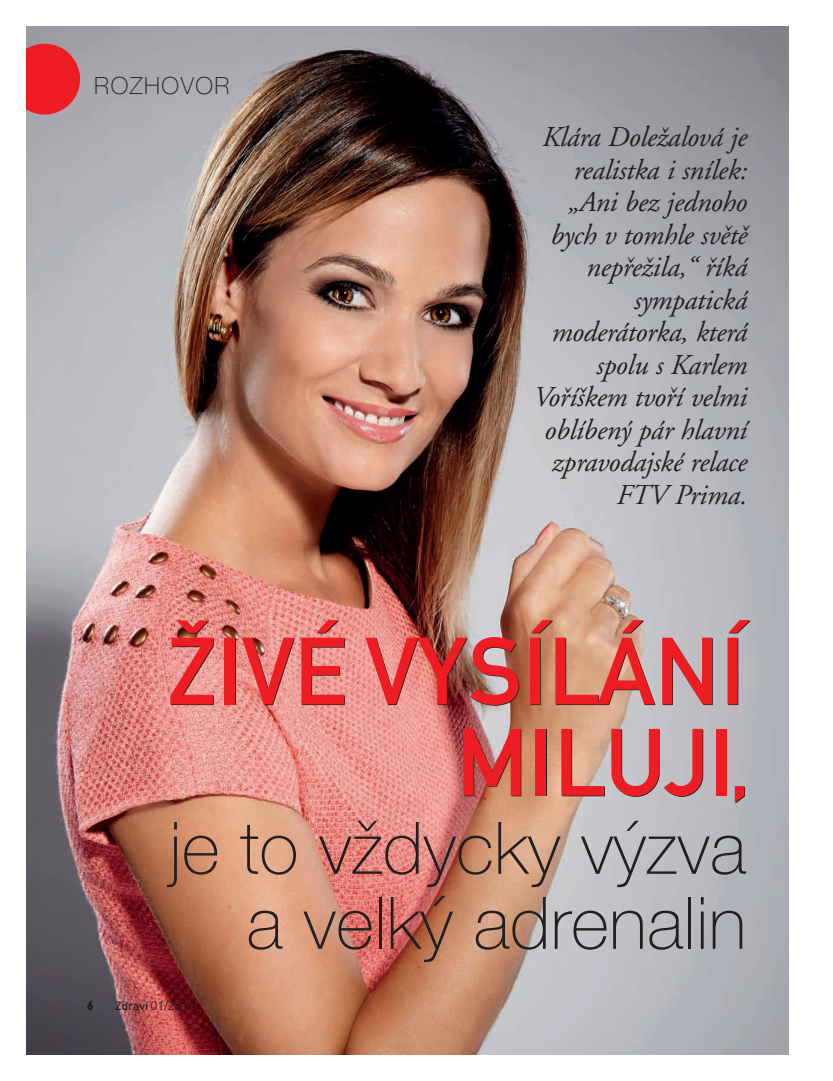
<style>
.page{position:relative;width:833px;height:1081px;background:#fff}
.page>*{position:absolute;margin:0;border:0;box-sizing:border-box;transform-origin:0 0}
.t1{font:100px/91.2px "Mittelschrift Din DCE";letter-spacing:-.02em;color:#ee1d23;text-align:right}
.t2{font:100 72.5px/75px "Helvetica Neue CE";letter-spacing:.005em;color:#231f20;text-align:right}
.t3{font:italic 28.75px/32.5px "Adobe Garamond CE";letter-spacing:-.01em;color:#231f20;text-align:right}
.t4{font:100 23.75px "Helvetica Neue CE";letter-spacing:.065em;color:#231f20}
.t5{font:300 12.5px "Frutiger CE";color:#231f20}
.t6{font:12.5px "Mittelschrift Din DCE";color:#231f20}
.s1{font-family:"Mittelschrift Din DCE";font-weight:400}
</style>
<div class="page">
<img style="left:26px;top:26px;width:762px;height:1028px">
<svg style="left:26px;top:44px;width:54px;height:70px;background:#e33036"></svg>
<p class="t4" style="left:94px;top:77px;width:137px">ROZHOVOR</p>
<p class="t3" style="left:532px;top:123px;width:215px">Klára Doležalová je realistka i snílek: „Ani bez jednoho bych v tomhle světě nepřežila,“ říká sympatická moderátorka, která spolu s Karlem<br>Voříškem tvoří velmi oblíbený pár hlavní zpravodajské relace<br>FTV Prima.</p>
<h1 class="t1" style="left:166px;top:624px;width:582px">ŽIVÉ VYSÍLÁNÍ<br>MILUJI,</h1>
<h2 class="t2" style="left:169px;top:817px;width:578px">je to vÏdycky v˘zva a velk˘ adrenalin</h2>
<p class="t6" style="left:87px;top:997px;width:8px">6</p>
<p class="t5" style="left:115px;top:1000px;width:82px"><span class="s1">Zdraví</span> 01/2014</p>
</div>
